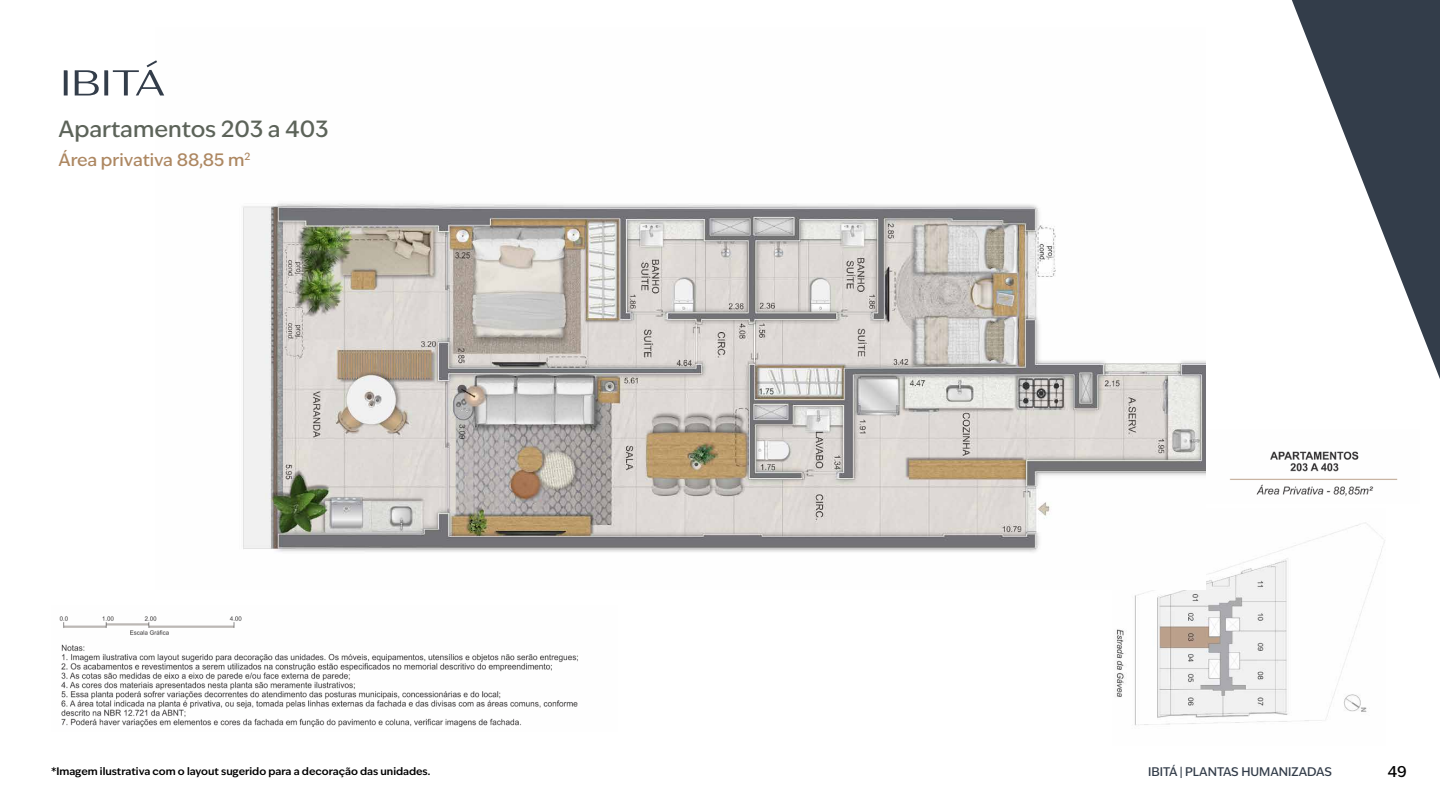
<style>
.page{position:relative;width:1440px;height:810px;background:#fff}
.page>*{position:absolute;margin:0;border:0;box-sizing:border-box;transform-origin:0 0}
.t1{font:500 22.5px "Ivy Epic";color:#5c6359}
.t2{font:500 17.25px "Ivy Epic";color:#ad8761}
.t3{font:500 15px "Ivy Epic";color:#000}
.t4{font:500 12px "Ivy Epic";color:#333d4a}
.t5{font:600 10.5px "Ivy Epic";color:#000}
</style>
<div class="page">
<img style="left:1114px;top:522px;width:271px;height:204px">
<img style="left:1230px;top:451px;width:168px;height:46px">
<img style="left:59px;top:616px;width:519px;height:111px">
<img style="left:160px;top:95px;width:1046px;height:494px">
<svg style="left:64px;top:70px;width:4px;height:25px"></svg>
<svg style="left:75px;top:60px;width:89px;height:35px"></svg>
<svg style="left:1292px;top:0;width:148px;height:379px"></svg>
<h1 class="t1" style="left:58px;top:114px;width:271px">Apartamentos 203 a 403</h1>
<h2 class="t2" style="left:58px;top:148px;width:193px">Área privativa 88,85 m<sup>2</sup></h2>
<p class="t5" style="left:51px;top:764px;width:381px">*Imagem ilustrativa com o layout sugerido para a decoração das unidades.</p>
<p class="t4" style="left:1148px;top:764px;width:185px">IBITÁ | PLANTAS HUMANIZADAS</p>
<h3 class="t3" style="left:1388px;top:762px;width:21px">49</h3>
</div>
